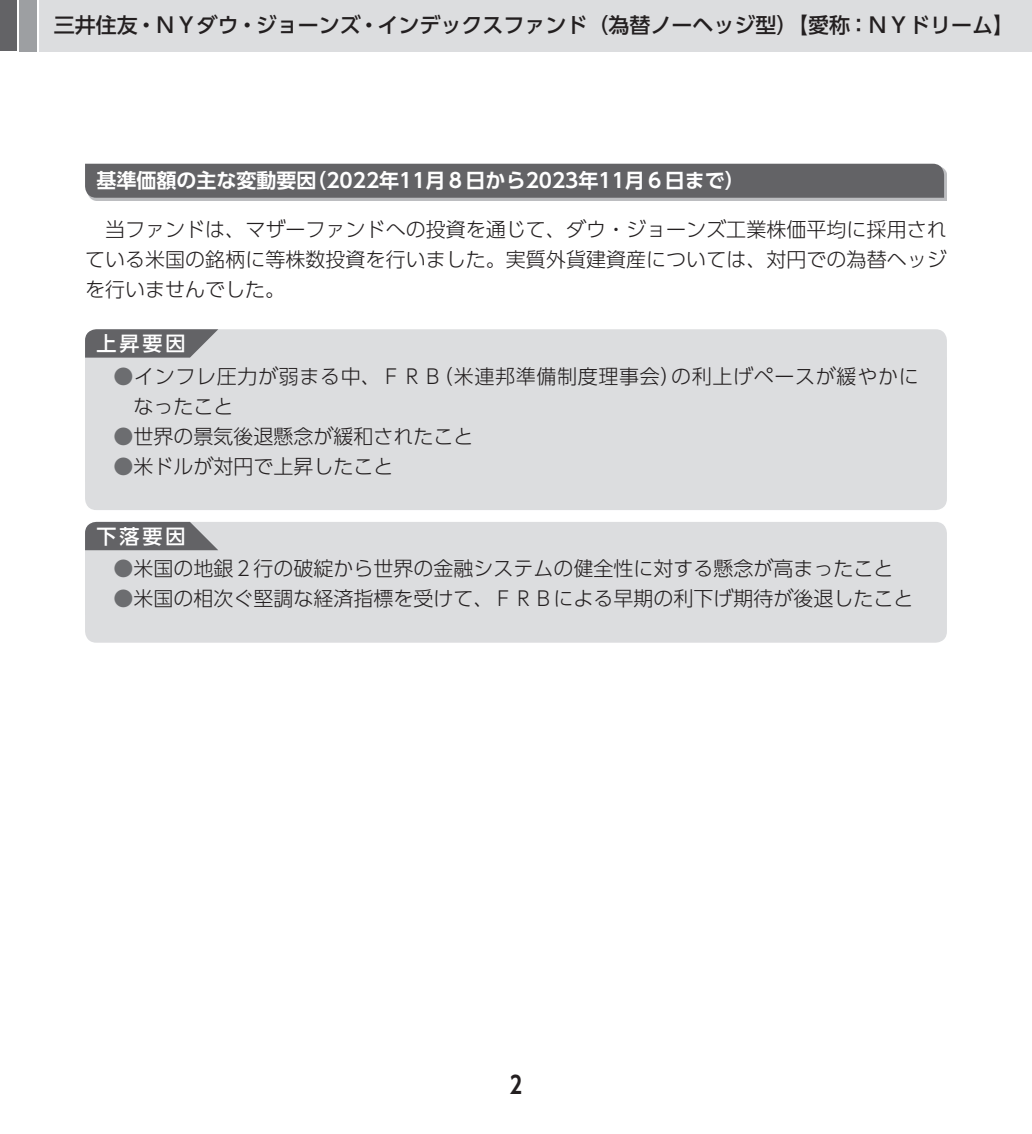
<style>
.page{position:relative;width:1032px;height:1134px;background:#fff}
.page>*{position:absolute;margin:0;border:0;box-sizing:border-box;transform-origin:0 0}
.t1{font:700 24px "UD Shin Go Pro De";color:#231f20}
.t2{font:500 21px "UD Shin Go Pro";color:#231f20}
.t3{font:300 20px/30px "UD Shin Go Pro";color:#231f20;text-align:justify}
.t4{font:300 20px/30px "UD Shin Go Pro";letter-spacing:.035em;color:#231f20}
.t5{font:700 20px "UD Shin Go Pro De";color:#fff}
.t6{font:500 20px "UD Shin Go Pro";letter-spacing:.15em;color:#fff}
.s1{color:#6c6d70}
</style>
<div class="page">
<div style="left:0;top:0;width:17px;height:51px;background:#636366"></div>
<div style="left:20px;top:0;width:17px;height:51px;background:#9d9fa2"></div>
<div style="left:40px;top:0;width:992px;height:51px;background:#dcdddf"></div>
<div style="left:88px;top:166px;width:859px;height:35px;background:#bcbdc0"></div>
<div style="left:85px;top:164px;width:859px;height:34px;background:#636366"></div>
<div style="left:85px;top:358px;width:862px;height:124px;background:#dcdddf"></div>
<div style="left:85px;top:550px;width:862px;height:64px;background:#dcdddf"></div>
<svg style="left:85px;top:329px;width:862px;height:29px"></svg>
<div style="left:85px;top:482px;width:862px;height:28px;background:#dcdddf"></div>
<svg style="left:85px;top:522px;width:862px;height:28px"></svg>
<div style="left:85px;top:614px;width:862px;height:29px;background:#dcdddf"></div>
<p class="t2" style="left:54px;top:8px;width:962px">三井住友・ＮＹダウ・ジョーンズ・インデックスファンド（為替ノーヘッジ型）【愛称：ＮＹドリーム】</p>
<p class="t5" style="left:96px;top:164px;width:650px">基準価額の主な変動要因（2022年11月８日から2023年11月６日まで）</p>
<p class="t3" style="left:85px;top:214px;width:863px">　当ファンドは、マザーファンドへの投資を通じて、ダウ・ジョーンズ工業株価平均に採用されている米国の銘柄に等株数投資を行いました。実質外貨建資産については、対円での為替ヘッジを行いませんでした。</p>
<p class="t6" style="left:96px;top:327px;width:91px">上昇要因</p>
<p class="t4" style="left:133px;top:360px;width:787px;text-indent:-20px"><span class="s1">●</span>インフレ圧力が弱まる中、ＦＲＢ（米連邦準備制度理事会）の利上げペースが緩やかになったこと</p>
<p class="t3" style="left:113px;top:420px;width:361px"><span class="s1">●</span>世界の景気後退懸念が緩和されたこと</p>
<p class="t3" style="left:113px;top:450px;width:281px"><span class="s1">●</span>米ドルが対円で上昇したこと</p>
<p class="t6" style="left:96px;top:520px;width:91px">下落要因</p>
<p class="t3" style="left:113px;top:553px;width:781px"><span class="s1">●</span>米国の地銀２行の破綻から世界の金融システムの健全性に対する懸念が高まったこと</p>
<p class="t3" style="left:113px;top:583px;width:801px"><span class="s1">●</span>米国の相次ぐ堅調な経済指標を受けて、ＦＲＢによる早期の利下げ期待が後退したこと</p>
<p class="t1" style="left:510px;top:1065px;width:14px">2</p>
</div>
